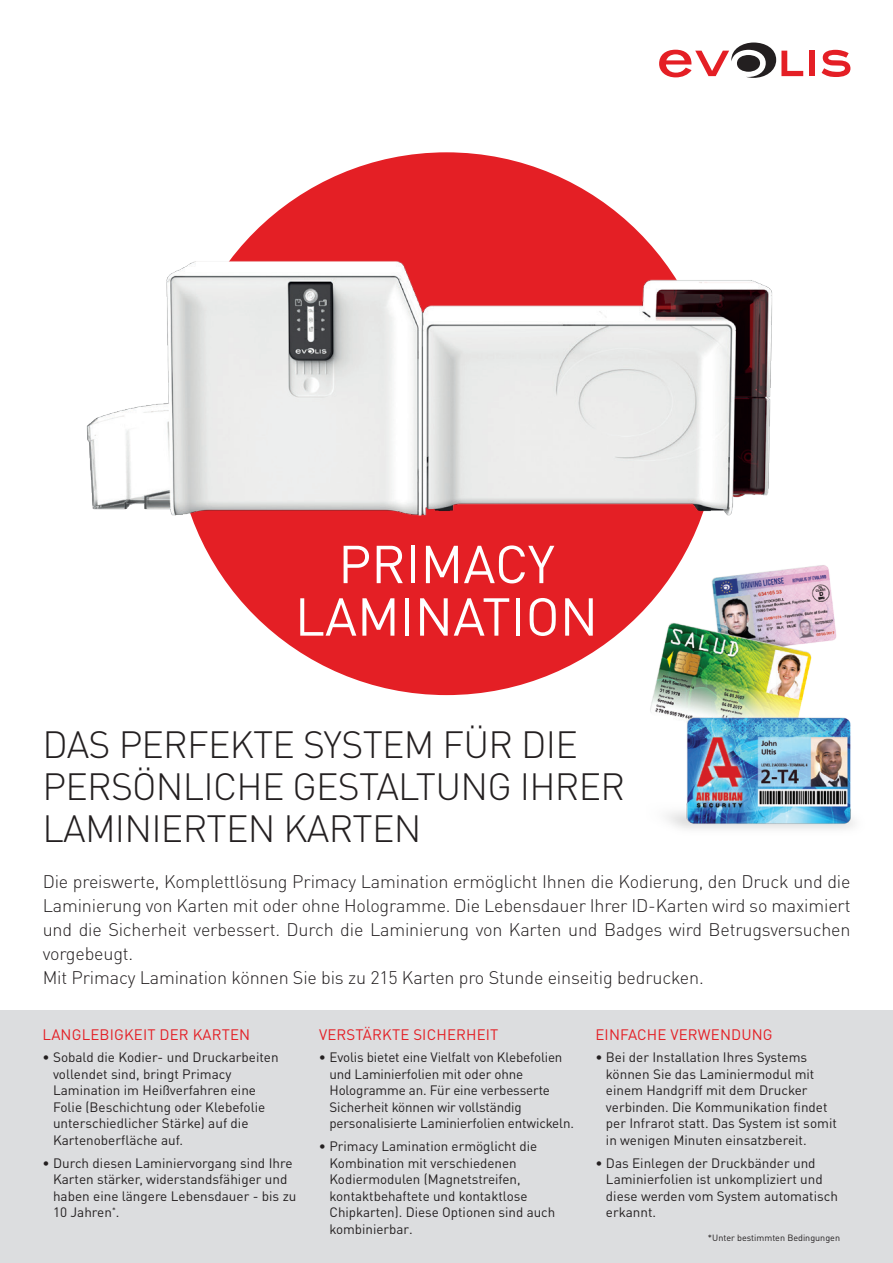
<style>
.page{position:relative;width:893px;height:1263px;background:#fff}
.page>*{position:absolute;margin:0;border:0;box-sizing:border-box;transform-origin:0 0}
.t1{font:52.5px/52.5px "DINOT";color:#fff;text-align:center}
.t2{font:300 37.5px/42px "DIN";letter-spacing:-.02em;color:#231f20}
.t3{font:300 18px/24px "DIN";letter-spacing:-.01em;color:#231f20}
.t4{font:15px "DINOT";letter-spacing:.01em;color:#e41f25}
.t5{font:13.5px/16.5px "DINOT";color:#231f20}
.t6{font:9px "DINOT";color:#231f20}
</style>
<div class="page">
<div style="left:175px;top:152px;width:543px;height:543px;background:#e41f25;border-radius:50%"></div>
<div style="left:0;top:1010px;width:893px;height:253px;background:#dcdddf"></div>
<div style="left:809px;top:51px;width:6px;height:25px;background:#e41f25"></div>
<svg style="left:822px;top:50px;width:28px;height:27px"></svg>
<svg style="left:659px;top:43px;width:144px;height:35px"></svg>
<img style="left:621px;top:609px;width:234px;height:220px">
<img style="left:86px;top:152px;width:747px;height:475px">
<h1 class="t1" style="left:295px;top:537px;width:305px">PRIMACY<br>LAMINATION</h1>
<h2 class="t2" style="left:43px;top:723px;width:584px">DAS PERFEKTE SYSTEM FÜR DIE<br>PERSÖNLICHE GESTALTUNG IHRER<br>LAMINIERTEN KARTEN</h2>
<p class="t3" style="left:43px;top:870px;width:809px">Die preiswerte, Komplettlösung Primacy Lamination ermöglicht Ihnen die Kodierung, den Druck und die Laminierung von Karten mit oder ohne Hologramme. Die Lebensdauer Ihrer ID-Karten wird so maximiert und die Sicherheit verbessert. Durch die Laminierung von Karten und Badges wird Betrugsversuchen vorgebeugt.<br>Mit Primacy Lamination können Sie bis zu 215 Karten pro Stunde einseitig bedrucken.</p>
<p class="t4" style="left:43px;top:1025px;width:209px">LANGLEBIGKEIT DER KARTEN</p>
<p class="t5" style="left:53px;top:1049px;width:227px;text-indent:-11px">• Sobald die Kodier- und Druckarbeiten vollendet sind, bringt Primacy Lamination im Heißverfahren eine Folie (Beschichtung oder Klebefolie unterschiedlicher Stärke) auf die Kartenoberfläche auf.</p>
<p class="t5" style="left:53px;top:1154px;width:245px;text-indent:-11px">• Durch diesen Laminiervorgang sind Ihre Karten stärker, widerstandsfähiger und haben eine längere Lebensdauer - bis zu 10 Jahren<sup>*</sup>.</p>
<p class="t4" style="left:319px;top:1025px;width:181px">VERSTÄRKTE SICHERHEIT</p>
<p class="t5" style="left:329px;top:1049px;width:246px;text-indent:-11px">• Evolis bietet eine Vielfalt von Klebefolien und Laminierfolien mit oder ohne Hologramme an. Für eine verbesserte Sicherheit können wir vollständig personalisierte Laminierfolien entwickeln.</p>
<p class="t5" style="left:329px;top:1138px;width:227px;text-indent:-11px">• Primacy Lamination ermöglicht die<br>Kombination mit verschiedenen<br>Kodiermodulen (Magnetstreifen, kontaktbehaftete und kontaktlose<br>Chipkarten). Diese Optionen sind auch kombinierbar.</p>
<p class="t4" style="left:595px;top:1025px;width:179px">EINFACHE VERWENDUNG</p>
<p class="t5" style="left:606px;top:1049px;width:232px;text-indent:-11px">• Bei der Installation Ihres Systems können Sie das Laminiermodul mit einem Handgriff mit dem Drucker verbinden. Die Kommunikation findet per Infrarot statt. Das System ist somit in wenigen Minuten einsatzbereit.</p>
<p class="t5" style="left:606px;top:1154px;width:234px;text-indent:-11px">• Das Einlegen der Druckbänder und<br>Laminierfolien ist unkompliziert und diese werden vom System automatisch erkannt.</p>
<p class="t6" style="left:708px;top:1232px;width:134px">*Unter bestimmten Bedingungen</p>
</div>
